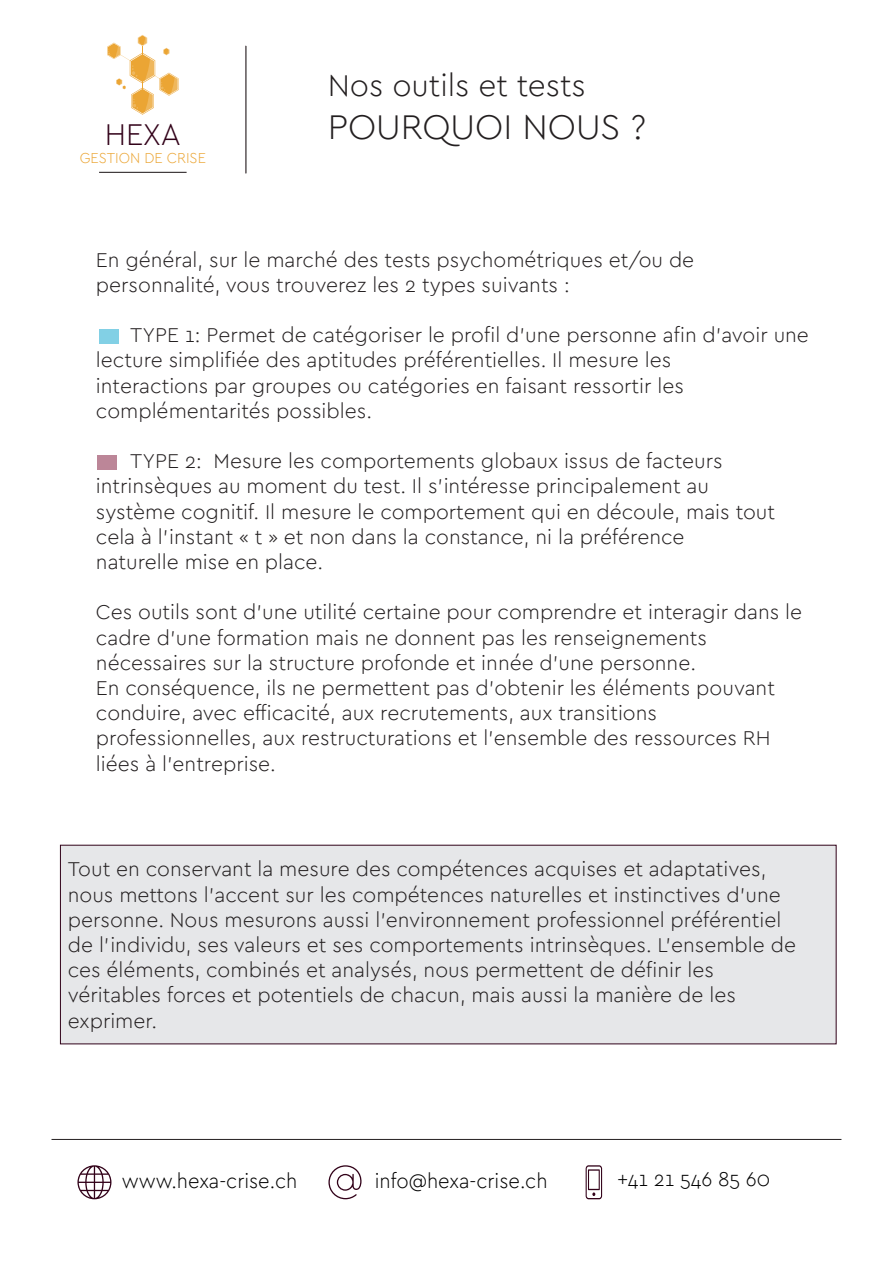
<style>
.page{position:relative;width:893px;height:1263px;background:#fff}
.page>*{position:absolute;margin:0;border:0;box-sizing:border-box;transform-origin:0 0}
.t1{font:300 36px "Cera";color:#231f20}
.t2{font:300 31.5px "Cera";color:#231f20}
.t3{font:300 31.5px "Cera";color:#320219;scale:.96 1}
.t4{font:300 21px/25.2px "Cera";color:#231f20}
.t5{font:300 21px "Cera";color:#000001;scale:.96 1}
.t6{font:300 15.15px "Cera";color:#eba534;scale:.96 1}
</style>
<div class="page">
<hr style="left:246px;top:46px;width:1px;height:127px;background:#231f20">
<svg style="left:107px;top:35px;width:72px;height:80px"></svg>
<hr style="left:99px;top:172px;width:88px;height:1px;background:#231f20">
<svg style="left:77px;top:1165px;width:34px;height:34px"></svg>
<svg style="left:328px;top:1165px;width:34px;height:34px"></svg>
<svg style="left:586px;top:1165px;width:16px;height:34px"></svg>
<hr style="left:52px;top:1139px;width:789px;height:1px;background:#231f20">
<div style="left:60px;top:845px;width:776px;height:199px;background:#e6e7e9"></div>
<div style="left:99px;top:329px;width:20px;height:15px;background:#82d0e5"></div>
<div style="left:98px;top:455px;width:19px;height:15px;background:#bc8698"></div>
<h2 class="t2" style="left:328px;top:71px;width:260px">Nos outils et tests</h2>
<h2 class="t3" style="left:105px;top:120px;width:81px">HEXA</h2>
<h1 class="t1" style="left:328px;top:110px;width:320px">POURQUOI NOUS ?</h1>
<p class="t6" style="left:80px;top:151px;width:133px">GESTION DE CRISE</p>
<p class="t4" style="left:96px;top:248px;width:600px">En général, sur le marché des tests psychométriques et/ou de personnalité, vous trouverez les 2 types suivants :</p>
<p class="t4" style="left:96px;top:323px;width:714px;text-indent:34px">TYPE 1: Permet de catégoriser le profil d’une personne afin d’avoir une lecture simplifiée des aptitudes préférentielles. Il mesure les<br>interactions par groupes ou catégories en faisant ressortir les complémentarités possibles.</p>
<p class="t4" style="left:96px;top:449px;width:681px;text-indent:34px">TYPE 2: Mesure les comportements globaux issus de facteurs intrinsèques au moment du test. Il s’intéresse principalement au système cognitif. Il mesure le comportement qui en découle, mais tout cela à l’instant « t » et non dans la constance, ni la préférence<br>naturelle mise en place.</p>
<p class="t4" style="left:96px;top:600px;width:708px">Ces outils sont d’une utilité certaine pour comprendre et interagir dans le cadre d’une formation mais ne donnent pas les renseignements nécessaires sur la structure profonde et innée d’une personne.<br>En conséquence, ils ne permettent pas d’obtenir les éléments pouvant conduire, avec efficacité, aux recrutements, aux transitions professionnelles, aux restructurations et l’ensemble des ressources RH liées à l’entreprise.</p>
<p class="t4" style="left:68px;top:857px;width:730px">Tout en conservant la mesure des compétences acquises et adaptatives, nous mettons l’accent sur les compétences naturelles et instinctives d’une personne. Nous mesurons aussi l’environnement professionnel préférentiel de l’individu, ses valeurs et ses comportements intrinsèques. L’ensemble de ces éléments, combinés et analysés, nous permettent de définir les véritables forces et potentiels de chacun, mais aussi la manière de les exprimer.</p>
<p class="t5" style="left:122px;top:1171px;width:184px">www.hexa-crise.ch</p>
<p class="t5" style="left:375px;top:1171px;width:182px">info@hexa-crise.ch</p>
<p class="t5" style="left:617px;top:1169px;width:161px">+41 21 546 85 60</p>
</div>
